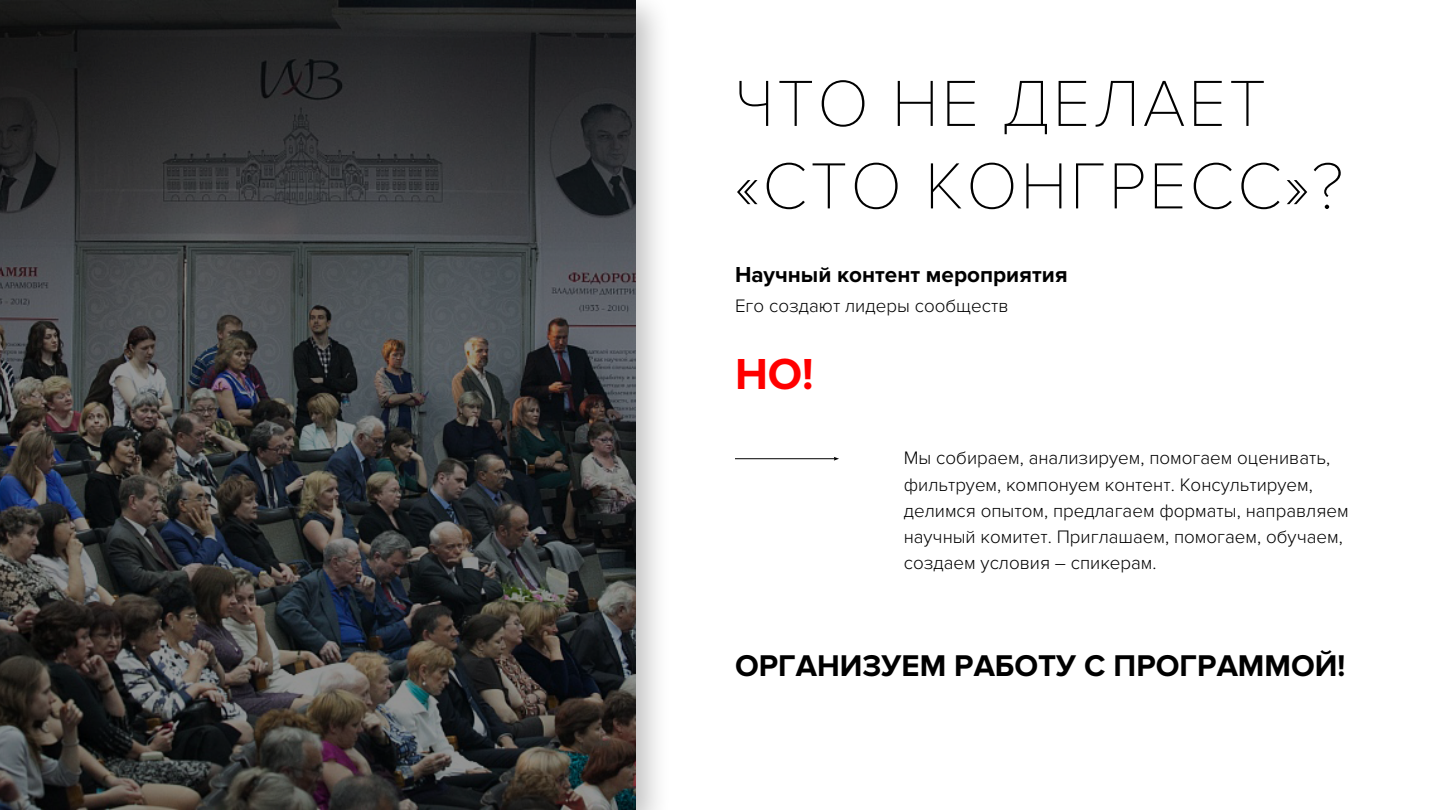
<style>
.page{position:relative;width:1440px;height:810px;background:#fff}
.page>*{position:absolute;margin:0;border:0;box-sizing:border-box;transform-origin:0 0}
.t1{font:100 67.5px/82.5px "Proxima Nova T";letter-spacing:.04em;color:#000}
.t2{font:700 45px "Proxima Nova";color:#f00}
.t3{font:700 31.12px "Proxima Nova";color:#000}
.t4{font:700 22.5px "Proxima Nova";color:#000}
.t5{font:300 18.75px/26.2px "Proxima Nova";color:#000}
</style>
<div class="page">
<div style="left:0;top:0;width:672px;height:810px;background:#000;opacity:.25"></div>
<svg style="left:0;top:0;width:636px;height:810px;background:#373738"></svg>
<hr style="left:735px;top:458px;width:100px;height:1px;background:#000">
<svg style="left:834px;top:457px;width:5px;height:4px"></svg>
<h1 class="t1" style="left:735px;top:63px;width:610px">ЧТО НЕ ДЕЛАЕТ «СТО КОНГРЕСС»?</h1>
<p class="t4" style="left:735px;top:261px;width:334px">Научный контент мероприятия</p>
<p class="t5" style="left:735px;top:293px;width:275px">Его создают лидеры сообществ</p>
<h2 class="t2" style="left:735px;top:348px;width:80px">НО!</h2>
<p class="t5" style="left:904px;top:445px;width:446px">Мы собираем, анализируем, помогаем оценивать, фильтруем, компонуем контент. Консультируем, делимся опытом, предлагаем форматы, направляем научный комитет. Приглашаем, помогаем, обучаем, создаем условия – спикерам.</p>
<h3 class="t3" style="left:735px;top:647px;width:612px">ОРГАНИЗУЕМ РАБОТУ С ПРОГРАММОЙ!</h3>
</div>
